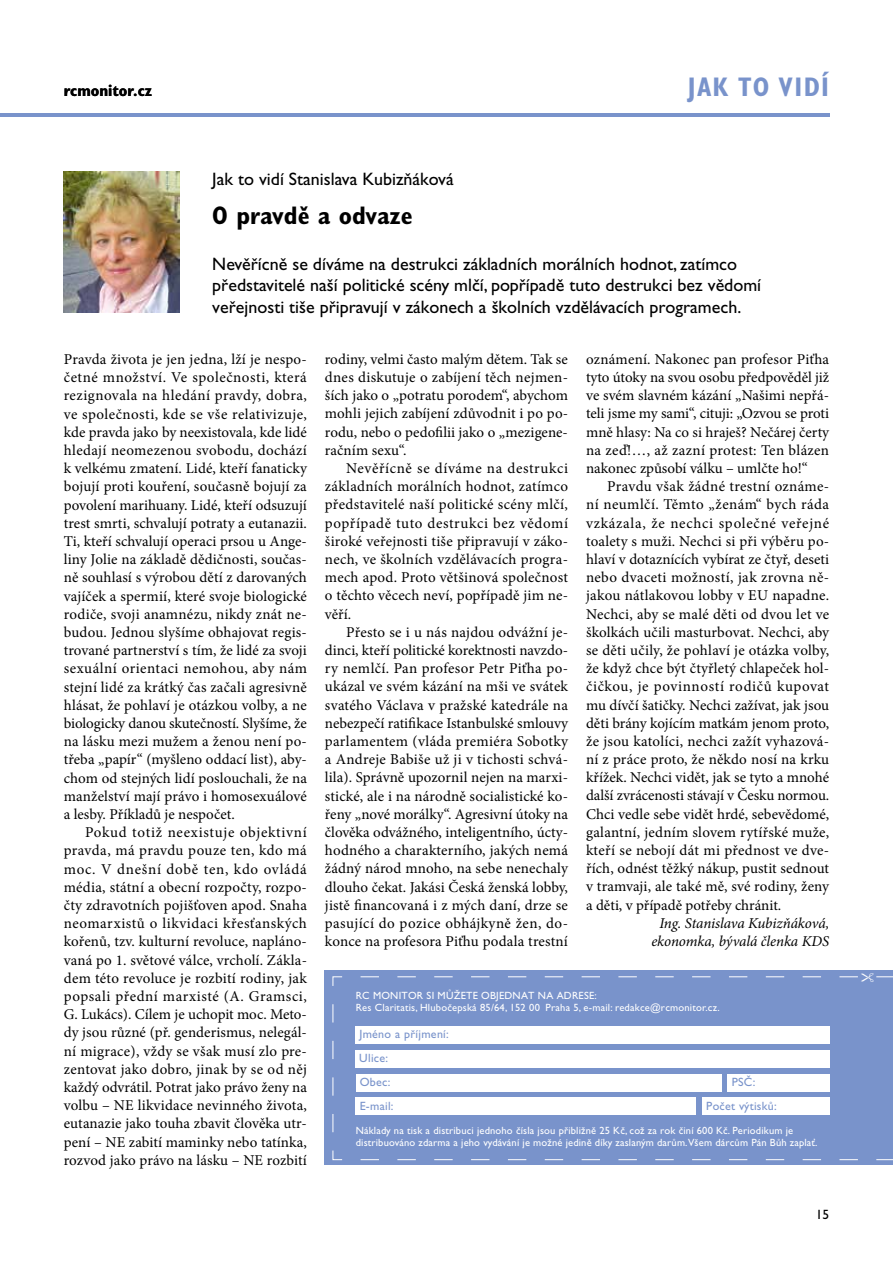
<style>
.page{position:relative;width:893px;height:1263px;background:#fff}
.page>*{position:absolute;margin:0;border:0;box-sizing:border-box;transform-origin:0 0}
.t1{font:700 condensed 27px "Gill Sans Std";letter-spacing:.05em;color:#7993cb}
.t2{font:700 condensed 25.5px "Gill Sans Std";color:#000}
.t3{font:18px/21.6px "Gill Sans Std";color:#000}
.t4{font:700 condensed 16.5px "Gill Sans Std";color:#000}
.t5{font:15px/18.1px "Minion Pro";letter-spacing:.005em;color:#000;text-align:justify}
.t6{font:italic 15px/18.1px "Minion Pro";letter-spacing:-.01em;color:#000;text-align:center}
.t7{font:13.5px "Gill Sans Std";color:#000}
.t8{font:12px/24.2px "Gill Sans Std";letter-spacing:.025em;color:#7993cb}
.t9{font:10.5px/12.6px "Gill Sans Std";letter-spacing:.015em;color:#fff}
</style>
<div class="page">
<hr style="left:0;top:113px;width:829px;height:4px;background:#7993cb">
<img style="left:63px;top:171px;width:116px;height:141px">
<div style="left:325px;top:971px;width:568px;height:194px;background:#7993cb"></div>
<svg style="left:332px;top:976px;width:561px;height:184px"></svg>
<div style="left:356px;top:1026px;width:474px;height:18px;background:#fff"></div>
<div style="left:356px;top:1050px;width:474px;height:18px;background:#fff"></div>
<div style="left:356px;top:1074px;width:365px;height:17px;background:#fff"></div>
<div style="left:728px;top:1074px;width:102px;height:17px;background:#fff"></div>
<div style="left:356px;top:1098px;width:340px;height:17px;background:#fff"></div>
<div style="left:702px;top:1098px;width:128px;height:17px;background:#fff"></div>
<svg style="left:351px;top:976px;width:542px;height:6px"></svg>
<p class="t4" style="left:64px;top:81px;width:90px">rcmonitor.cz</p>
<p class="t3" style="left:212px;top:168px;width:243px">Jak to vidí Stanislava Kubizňáková</p>
<h2 class="t2" style="left:212px;top:200px;width:202px">O pravdě a odvaze</h2>
<h1 class="t1" style="left:688px;top:71px;width:143px">JAK TO VIDÍ</h1>
<p class="t3" style="left:212px;top:253px;width:550px">Nevěřícně se díváme na destrukci základních morálních hodnot, zatímco představitelé naší politické scény mlčí, popřípadě tuto destrukci bez vědomí veřejnosti tiše připravují v zákonech a školních vzdělávacích programech.</p>
<p class="t5" style="left:64px;top:350px;width:245px">Pravda života je jen jedna, lží je nespo&shy;četné množství. Ve společnosti, která rezignovala na hledání pravdy, dobra, ve společnosti, kde se vše relativizuje, kde pravda jako by neexistovala, kde lidé hledají neomezenou svobodu, dochází k velkému zmatení. Lidé, kteří fanaticky bojují proti kouření, současně bojují za povolení marihuany. Lidé, kteří odsuzují trest smrti, schvalují potraty a eutanazii.<br>Ti, kteří schvalují operaci prsou u Ange&shy;liny Jolie na základě dědičnosti, součas&shy;ně souhlasí s výrobou dětí z darovaných vajíček a spermií, které svoje biologické rodiče, svoji anamnézu, nikdy znát ne&shy;budou. Jednou slyšíme obhajovat regis&shy;trované partnerství s tím, že lidé za svoji sexuální orientaci nemohou, aby nám stejní lidé za krátký čas začali agresivně hlásat, že pohlaví je otázkou volby, a ne biologicky danou skutečností. Slyšíme, že na lásku mezi mužem a ženou není po&shy;třeba „papír“ (myšleno oddací list), aby&shy;chom od stejných lidí poslouchali, že na manželství mají právo i homosexuálové a lesby. Příkladů je nespočet.</p>
<p class="t5" style="left:64px;top:823px;width:245px;text-indent:21px">Pokud totiž neexistuje objektivní pravda, má pravdu pouze ten, kdo má moc. V dnešní době ten, kdo ovládá média, státní a obecní rozpočty, rozpo&shy;čty zdravotních pojišťoven apod. Snaha neomarxistů o likvidaci křesťanských kořenů, tzv. kulturní revoluce, napláno&shy;vaná po 1. světové válce, vrcholí. Zákla&shy;dem této revoluce je rozbití rodiny, jak popsali přední marxisté (A. Gramsci, G. Lukács). Cílem je uchopit moc. Meto&shy;dy jsou různé (př. genderismus, nelegál&shy;ní migrace), vždy se však musí zlo pre&shy;zentovat jako dobro, jinak by se od něj každý odvrátil. Potrat jako právo ženy na volbu – NE likvidace nevinného života, eutanazie jako touha zbavit člověka utr&shy;pení – NE zabití maminky nebo tatínka, rozvod jako právo na lásku – NE rozbití</p>
<p class="t5" style="left:325px;top:350px;width:245px">rodiny, velmi často malým dětem. Tak se dnes diskutuje o zabíjení těch nejmen&shy;ších jako o „potratu porodem“, abychom mohli jejich zabíjení zdůvodnit i po po&shy;rodu, nebo o pedofilii jako o „mezigene&shy;račním sexu“.</p>
<p class="t5" style="left:325px;top:459px;width:245px;text-indent:21px">Nevěřícně se díváme na destrukci základních morálních hodnot, zatímco představitelé naší politické scény mlčí, popřípadě tuto destrukci bez vědomí široké veřejnosti tiše připravují v záko&shy;nech, ve školních vzdělávacích progra&shy;mech apod. Proto většinová společnost o těchto věcech neví, popřípadě jim ne&shy;věří.</p>
<p class="t5" style="left:325px;top:623px;width:245px;text-indent:21px">Přesto se i u nás najdou odvážní je&shy;dinci, kteří politické korektnosti navzdo&shy;ry nemlčí. Pan profesor Petr Piťha po&shy;ukázal ve svém kázání na mši ve svátek svatého Václava v pražské katedrále na nebezpečí ratifikace Istanbulské smlouvy parlamentem (vláda premiéra Sobotky a Andreje Babiše už ji v tichosti schvá&shy;lila). Správně upozornil nejen na marxi&shy;stické, ale i na národně socialistické ko&shy;řeny „nové morálky“. Agresivní útoky na člověka odvážného, inteligentního, úcty&shy;hodného a charakterního, jakých nemá žádný národ mnoho, na sebe nenechaly dlouho čekat. Jakási Česká ženská lobby, jistě financovaná i z mých daní, drze se pasující do pozice obhájkyně žen, do&shy;konce na profesora Piťhu podala trestní</p>
<p class="t5" style="left:586px;top:350px;width:245px">oznámení. Nakonec pan profesor Piťha tyto útoky na svou osobu předpověděl již ve svém slavném kázání „Našimi nepřá&shy;teli jsme my sami“, cituji: „Ozvou se proti mně hlasy: Na co si hraješ? Nečárej čerty na zeď!…, až zazní protest: Ten blázen nakonec způsobí válku – umlčte ho!“</p>
<p class="t5" style="left:586px;top:477px;width:245px;text-indent:21px">Pravdu však žádné trestní oznáme&shy;ní neumlčí. Těmto „ženám“ bych ráda vzkázala, že nechci společné veřejné toalety s muži. Nechci si při výběru po&shy;hlaví v dotaznících vybírat ze čtyř, deseti nebo dvaceti možností, jak zrovna ně&shy;jakou nátlakovou lobby v EU napadne.<br>Nechci, aby se malé děti od dvou let ve školkách učili masturbovat. Nechci, aby se děti učily, že pohlaví je otázka volby, že když chce být čtyřletý chlapeček hol&shy;čičkou, je povinností rodičů kupovat mu dívčí šatičky. Nechci zažívat, jak jsou děti brány kojícím matkám jenom proto, že jsou katolíci, nechci zažít vyhazová&shy;ní z práce proto, že někdo nosí na krku křížek. Nechci vidět, jak se tyto a mnohé další zvrácenosti stávají v Česku normou.<br>Chci vedle sebe vidět hrdé, sebevědomé, galantní, jedním slovem rytířské muže, kteří se nebojí dát mi přednost ve dve&shy;řích, odnést těžký nákup, pustit sednout v tramvaji, ale také mě, své rodiny, ženy a děti, v případě potřeby chránit.</p>
<p class="t6" style="left:651px;top:914px;width:179px">Ing. Stanislava Kubizňáková, ekonomka, bývalá členka KDS</p>
<p class="t9" style="left:356px;top:989px;width:365px">RC MONITOR SI MŮŽETE OBJEDNAT NA ADRESE:<br>Res Claritatis, Hlubočepská 85/64, 152 00 Praha 5, e-mail: redakce@rcmonitor.cz.</p>
<p class="t8" style="left:359px;top:1021px;width:91px">Jméno a příjmení:<br>Ulice:<br>Obec:</p>
<p class="t8" style="left:732px;top:1070px;width:25px">PSČ:</p>
<p class="t8" style="left:360px;top:1093px;width:35px">E-mail:</p>
<p class="t8" style="left:706px;top:1093px;width:72px">Počet výtisků:</p>
<p class="t9" style="left:356px;top:1124px;width:463px">Náklady na tisk a distribuci jednoho čísla jsou přibližně 25 Kč, což za rok činí 600 Kč. Periodikum je distribuováno zdarma a jeho vydávání je možné jedině díky zaslaným darům.Všem dárcům Pán Bůh zaplať.</p>
<p class="t7" style="left:816px;top:1207px;width:15px">15</p>
</div>
